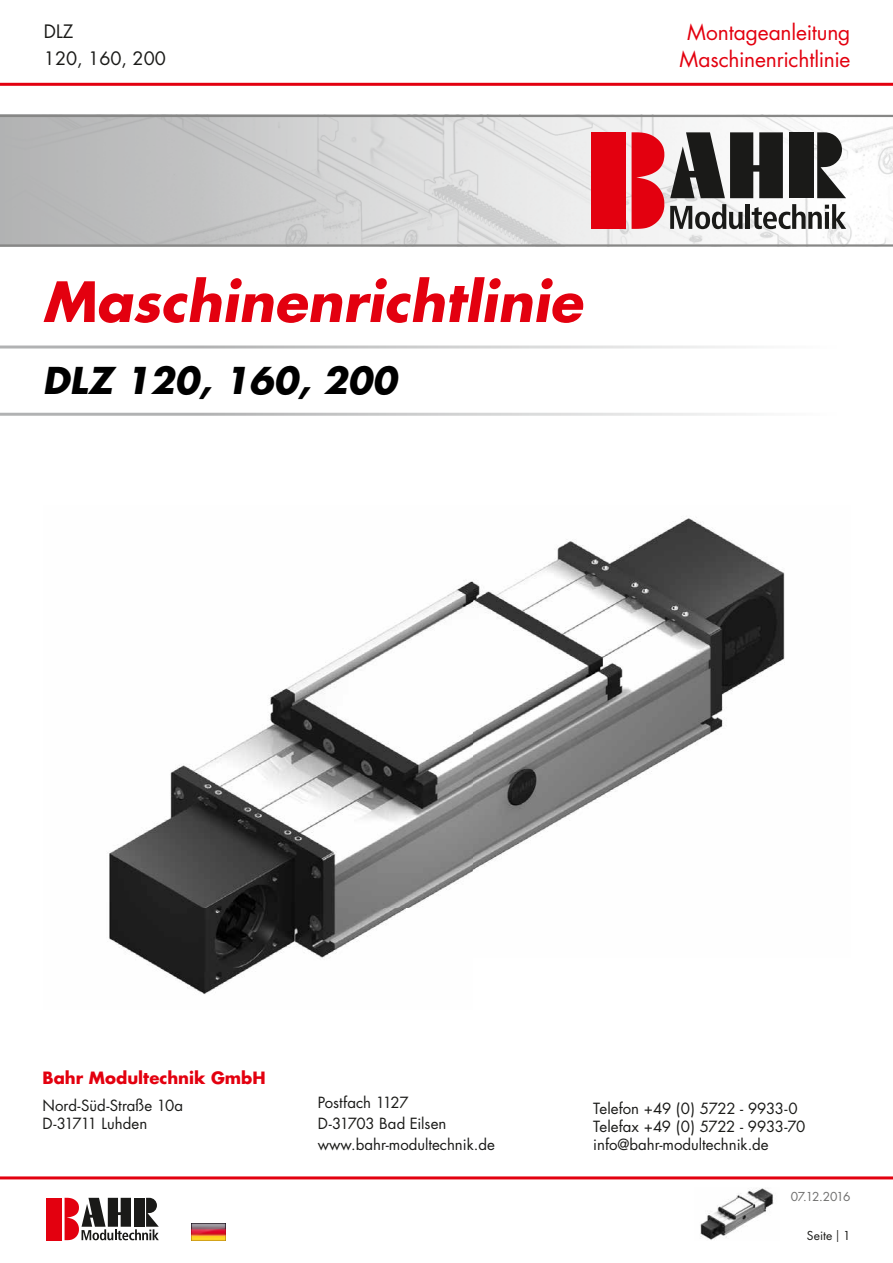
<style>
.page{position:relative;width:893px;height:1263px;background:#fff}
.page>*{position:absolute;margin:0;border:0;box-sizing:border-box;transform-origin:0 0}
.t1{font:italic 700 54px "Futura";color:#e3000f}
.t2{font:italic 700 36px "Futura";color:#000}
.t3{font:21px/27px "Futura";letter-spacing:-.01em;color:#e3000f;text-align:center}
.t4{font:18px/27px "Futura";color:#1a1a18}
.t5{font:700 16.5px "Futura";color:#e3000f}
.t6{font:15px/18px "Futura";color:#1a1a18}
.t7{font:12px "Futura";letter-spacing:-.075em;color:#6f6f6e}
.t8{font:12px "Futura";letter-spacing:.01em;color:#1a1a18}
.s1{font-family:"Minion Pro"}
</style>
<div class="page">
<hr style="left:0;top:1176px;width:893px;height:3px;background:#e3000f">
<hr style="left:0;top:83px;width:893px;height:3px;background:#e3000f">
<div style="left:47px;top:1198px;width:15px;height:42px;background:#e3000f"></div>
<svg style="left:65px;top:1198px;width:94px;height:42px"></svg>
<img style="left:700px;top:1188px;width:74px;height:52px">
<img style="left:191px;top:1223px;width:34px;height:17px">
<img style="left:109px;top:518px;width:676px;height:476px">
<img style="left:0;top:117px;width:893px;height:127px">
<div style="left:591px;top:132px;width:34px;height:97px;background:#e3000f"></div>
<svg style="left:632px;top:132px;width:214px;height:97px"></svg>
<hr style="left:0;top:115px;width:893px;height:2px;background:#878786">
<hr style="left:0;top:244px;width:893px;height:3px;background:#878786">
<p class="t4" style="left:44px;top:18px;width:123px">DLZ<br>120, 160, 200</p>
<h1 class="t1" style="left:43px;top:266px;width:541px">Maschinenrichtlinie</h1>
<h2 class="t2" style="left:43px;top:357px;width:356px">DLZ 120, 160, 200</h2>
<h3 class="t3" style="left:680px;top:19px;width:172px">Montageanleitung<br>Maschinenrichtlinie</h3>
<p class="t5" style="left:43px;top:1066px;width:225px">Bahr Modultechnik GmbH</p>
<p class="t6" style="left:43px;top:1096px;width:142px">Nord-Süd-Straße 10a<br>D-31711 Luhden</p>
<p class="t6" style="left:318px;top:1092px;width:179px;line-height:21px">Postfach 1127<br>D-31703 Bad Eilsen www.bahr-modultechnik.de</p>
<p class="t6" style="left:593px;top:1099px;width:214px">Telefon +49 (0) 5722 - 9933-0<br>Telefax +49 (0) 5722 - 9933-70 info@bahr-modultechnik.de</p>
<p class="t7" style="left:791px;top:1189px;width:61px">07.12.2016</p>
<p class="t8" style="left:807px;top:1227px;width:45px">Seite <span class="s1">|</span> 1</p>
</div>
